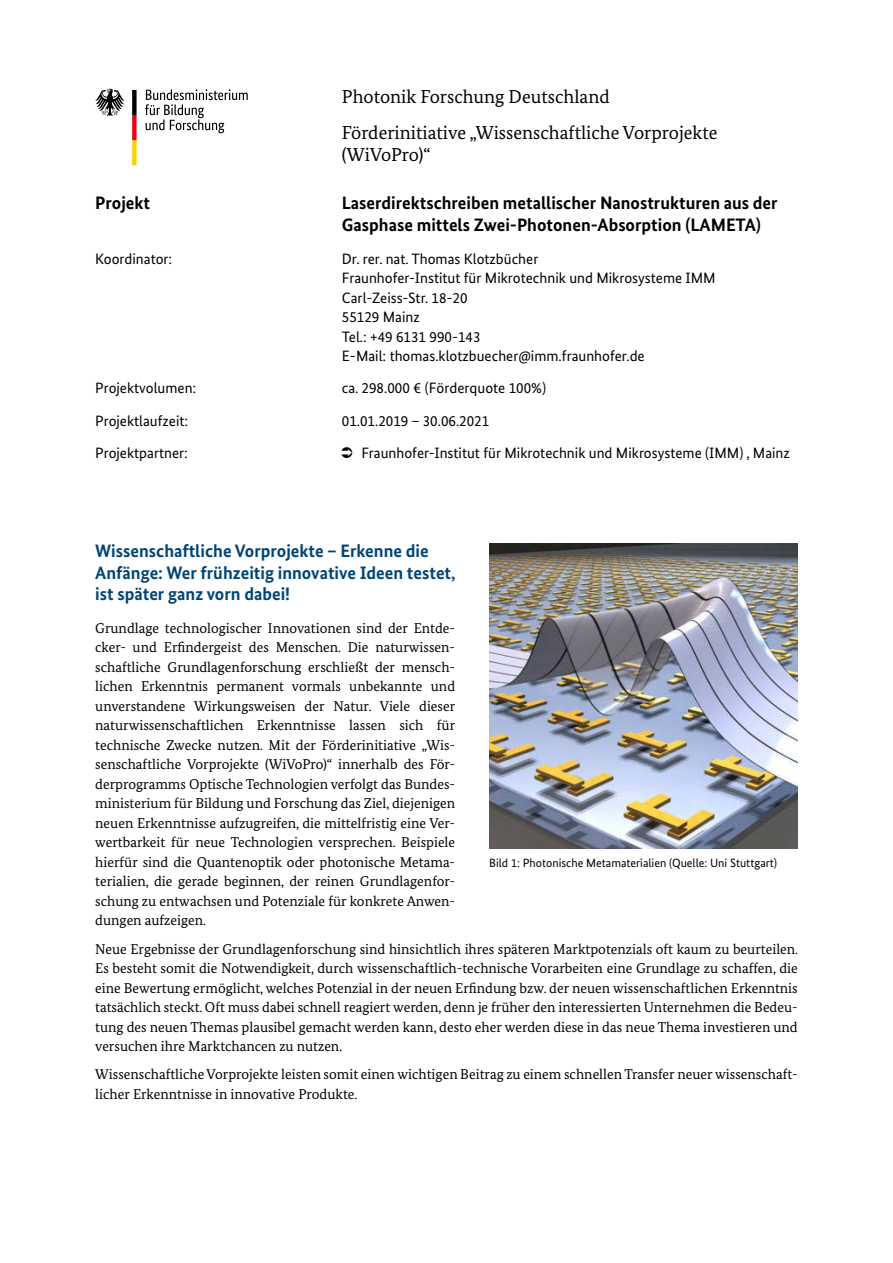
<style>
.page{position:relative;width:893px;height:1263px;background:#fff}
.page>*{position:absolute;margin:0;border:0;box-sizing:border-box;transform-origin:0 0}
.t1{font:18.75px/35.2px "Bundes Serif";color:#000}
.t2{font:700 18px/22.5px "Bundes Sans";color:#000}
.t3{font:700 18px/21.6px "Bundes Sans";color:#004577}
.P_Adresse{font:15px/19.5px "Bundes Sans";color:#000}
.t4{font:14.25px/19.5px "Bundes Serif";color:#000;text-align:justify}
.t5{font:12px "Bundes Sans";color:#000}
</style>
<div class="page">
<svg style="left:145px;top:89px;width:103px;height:44px"></svg>
<svg style="left:95px;top:89px;width:30px;height:27px"></svg>
<svg style="left:132px;top:90px;width:5px;height:75px"></svg>
<img style="left:489px;top:543px;width:309px;height:306px">
<h2 class="t2" style="left:95px;top:191px;width:56px">Projekt</h2>
<p class="P_Adresse" style="left:95px;top:249px;width:79px">Koordinator:</p>
<p class="P_Adresse" style="left:95px;top:378px;width:103px">Projektvolumen:</p>
<p class="P_Adresse" style="left:95px;top:411px;width:94px">Projektlaufzeit:</p>
<p class="P_Adresse" style="left:95px;top:443px;width:94px">Projektpartner:</p>
<p class="t1" style="left:342px;top:79px;width:377px">Photonik Forschung Deutschland<br>Förderinitiative „Wissenschaftliche Vorprojekte</p>
<p class="t1" style="left:342px;top:137px;width:90px">(WiVoPro)“</p>
<p class="t2" style="left:342px;top:191px;width:437px">Laserdirektschreiben metallischer Nanostrukturen aus der<br>Gasphase mittels Zwei-Photonen-Absorption (LAMETA)</p>
<p class="P_Adresse" style="left:342px;top:249px;width:375px">Dr. rer. nat. Thomas Klotzbücher<br>Fraunhofer-Institut für Mikrotechnik und Mikrosysteme IMM Carl-Zeiss-Str. 18-20<br>55129 Mainz<br>Tel.: +49 6131 990-143<br>E-Mail: thomas.klotzbuecher@imm.fraunhofer.de</p>
<p class="P_Adresse" style="left:342px;top:378px;width:206px">ca. 298.000 € (Förderquote 100%)</p>
<p class="P_Adresse" style="left:342px;top:411px;width:149px">01.01.2019 – 30.06.2021</p>
<p class="P_Adresse" style="left:361px;top:443px;width:430px">Fraunhofer-Institut für Mikrotechnik und Mikrosysteme (IMM) , Mainz</p>
<h3 class="t3" style="left:95px;top:540px;width:362px">Wissenschaftliche Vorprojekte – Erkenne die<br>Anfänge: Wer frühzeitig innovative Ideen testet, ist später ganz vorn dabei!</h3>
<p class="t4" style="left:95px;top:618px;width:361px">Grundlage technologischer Innovationen sind der Entde&shy;cker- und Erfindergeist des Menschen. Die naturwissen&shy;schaftliche Grundlagenforschung erschließt der mensch&shy;lichen Erkenntnis permanent vormals unbekannte und unverstandene Wirkungsweisen der Natur. Viele dieser naturwissenschaftlichen Erkenntnisse lassen sich für technische Zwecke nutzen. Mit der Förderinitiative „Wis&shy;senschaftliche Vorprojekte (WiVoPro)“ innerhalb des För&shy;derprogramms Optische Technologien verfolgt das Bundes&shy;ministerium für Bildung und Forschung das Ziel, diejenigen neuen Erkenntnisse aufzugreifen, die mittelfristig eine Ver&shy;wertbarkeit für neue Technologien versprechen. Beispiele hierfür sind die Quantenoptik oder photonische Metama&shy;terialien, die gerade beginnen, der reinen Grundlagenfor&shy;schung zu entwachsen und Potenziale für konkrete Anwen&shy;dungen aufzeigen.</p>
<p class="t4" style="left:95px;top:939px;width:704px">Neue Ergebnisse der Grundlagenforschung sind hinsichtlich ihres späteren Marktpotenzials oft kaum zu beurteilen.<br>Es besteht somit die Notwendigkeit, durch wissenschaftlich-technische Vorarbeiten eine Grundlage zu schaffen, die eine Bewertung ermöglicht, welches Potenzial in der neuen Erfindung bzw. der neuen wissenschaftlichen Erkenntnis tatsächlich steckt. Oft muss dabei schnell reagiert werden, denn je früher den interessierten Unternehmen die Bedeu&shy;tung des neuen Themas plausibel gemacht werden kann, desto eher werden diese in das neue Thema investieren und versuchen ihre Marktchancen zu nutzen.</p>
<p class="t4" style="left:95px;top:1065px;width:704px">Wissenschaftliche Vorprojekte leisten somit einen wichtigen Beitrag zu einem schnellen Transfer neuer wissenschaft&shy;licher Erkenntnisse in innovative Produkte.</p>
<p class="t5" style="left:489px;top:856px;width:289px">Bild 1: Photonische Metamaterialien (Quelle: Uni Stuttgart)</p>
</div>
